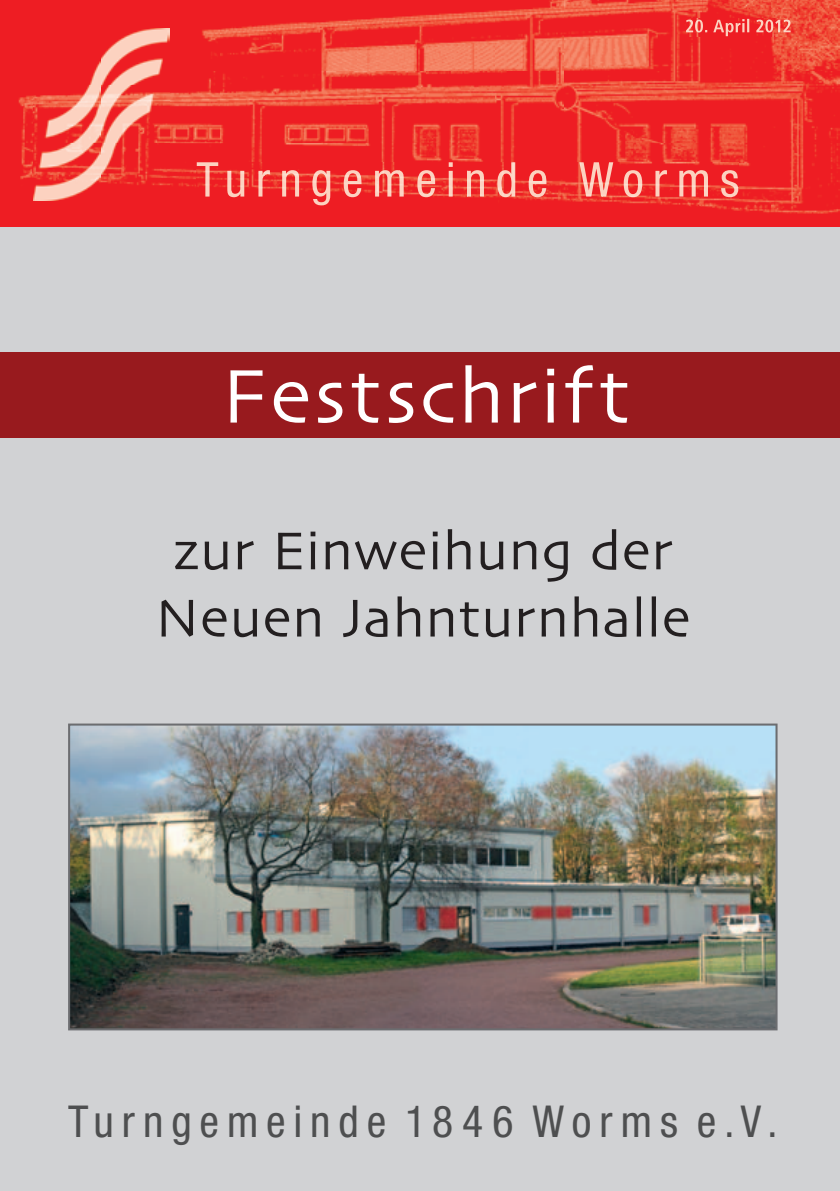
<style>
.page{position:relative;width:840px;height:1191px;background:#fff}
.page>*{position:absolute;margin:0;border:0;box-sizing:border-box;transform-origin:0 0}
.t1{font:80px "Skia";letter-spacing:.035em;color:#fff}
.t2{font:56px/67.2px "Skia";letter-spacing:.005em;color:#231f20;text-align:center}
.t3{font:condensed 44px "Helvetica Neue LT Std";letter-spacing:.175em;color:#4e4f50}
</style>
<div class="page">
<div style="left:0;top:198px;width:839px;height:993px;background:#d1d2d4"></div>
<div style="left:0;top:0;width:839px;height:227px;background:#ee1d23"></div>
<img style="left:169px;top:0;width:670px;height:72px">
<img style="left:18px;top:95px;width:15px;height:48px">
<img style="left:169px;top:72px;width:670px;height:71px">
<img style="left:20px;top:143px;width:39px;height:58px">
<img style="left:169px;top:143px;width:670px;height:71px">
<img style="left:685px;top:19px;width:105px;height:17px">
<img style="left:197px;top:162px;width:540px;height:43px">
<img style="left:33px;top:28px;width:136px;height:172px">
<img style="left:68px;top:723px;width:709px;height:307px">
<div style="left:0;top:352px;width:839px;height:85px;background:#981a1e"></div>
<h1 class="t1" style="left:221px;top:348px;width:410px">Festschrift</h1>
<p class="t2" style="left:155px;top:521px;width:536px">zur Einweihung der<br>Neuen Jahnturnhalle</p>
<p class="t3" style="left:68px;top:1096px;width:710px">Turngemeinde 1846 Worms e.V.</p>
</div>
